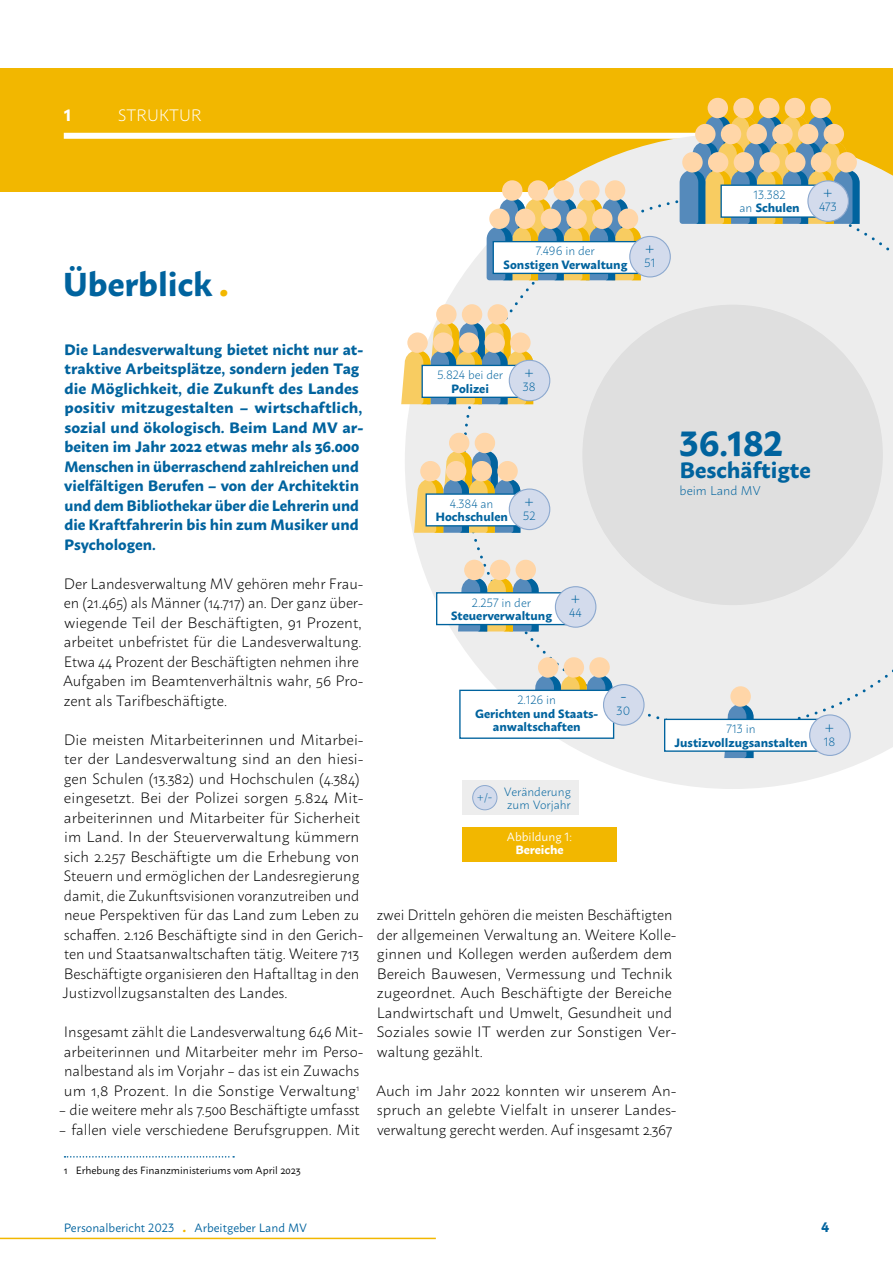
<style>
.page{position:relative;width:893px;height:1263px;background:#fff}
.page>*{position:absolute;margin:0;border:0;box-sizing:border-box;transform-origin:0 0}
.t1{font:700 34.95px "Macho";color:#00639e}
.t2{font:700 33px "Macho";color:#00639e}
.t3{font:700 22.2px "Macho";color:#00639e}
.t4{font:300 16.5px "Macho";color:#fff}
.t5{font:300 16.5px "Macho";color:#00639e}
.t6{font:700 16.5px "Macho";color:#fff}
.t7{font:300 15px/19.5px "Macho";color:#000}
.t8{font:700 15px/19.5px "Macho";color:#00639e}
.t9{font:700 13.5px "Macho";color:#00639e}
.t10{font:300 12.75px "Macho";color:#00639e}
.t11{font:700 12px/13.5px "Macho";color:#00639e;text-align:center}
.t12{font:300 12px/13.5px "Macho";color:#00639e;text-align:center}
.t13{font:12px "Macho";color:#00639e}
.t14{font:12px "Macho";color:#fff}
.t15{font:700 12px "Macho";color:#fff}
.t16{font:10.5px "Macho";color:#000}
.s1{font-weight:900;color:#f2b700}
.s2{font-weight:700}
</style>
<div class="page">
<div style="left:0;top:68px;width:893px;height:123px;background:#f2b700"></div>
<div style="left:64px;top:133px;width:723px;height:6px;background:#fff"></div>
<svg style="left:405px;top:138px;width:466px;height:651px"></svg>
<svg style="left:461px;top:194px;width:219px;height:267px;background:#eceded"></svg>
<div style="left:461px;top:468px;width:219px;height:262px;background:#ededed"></div>
<div style="left:582px;top:305px;width:301px;height:300px;background:#dfdfdf;border-radius:50%"></div>
<svg style="left:487px;top:180px;width:154px;height:100px;background:#c7bf9c"></svg>
<div style="left:489px;top:209px;width:21px;height:20px;background:#ffd6a8;border-radius:50%"></div>
<div style="left:493px;top:242px;width:144px;height:31px;background:#fff"></div>
<div style="left:493px;top:241px;width:145px;height:33px;border:1px solid #00639e"></div>
<svg style="left:401px;top:304px;width:132px;height:100px;background:#ddcea4"></svg>
<div style="left:422px;top:365px;width:96px;height:32px;background:#fff"></div>
<div style="left:421px;top:365px;width:98px;height:33px;border:1px solid #00639e"></div>
<svg style="left:414px;top:433px;width:106px;height:100px;background:#d2caab"></svg>
<div style="left:426px;top:494px;width:91px;height:32px;background:#fff"></div>
<div style="left:425px;top:493px;width:93px;height:33px;border:1px solid #00639e"></div>
<svg style="left:458px;top:560px;width:81px;height:71px;background:#bebead"></svg>
<div style="left:437px;top:593px;width:129px;height:31px;background:#fff"></div>
<div style="left:436px;top:592px;width:131px;height:33px;border:1px solid #00639e"></div>
<svg style="left:532px;top:657px;width:80px;height:33px;background:#cbc6b2"></svg>
<div style="left:460px;top:690px;width:154px;height:48px;background:#fff"></div>
<div style="left:459px;top:690px;width:155px;height:49px;border:1px solid #00639e"></div>
<svg style="left:680px;top:98px;width:213px;height:660px"></svg>
<div style="left:665px;top:719px;width:152px;height:32px;background:#fff"></div>
<div style="left:664px;top:719px;width:154px;height:33px;border:1px solid #00639e"></div>
<div style="left:462px;top:827px;width:155px;height:35px;background:#f2b700"></div>
<div style="left:808px;top:181px;width:40px;height:40px;background:#d3dbec;border-radius:50%"></div>
<div style="left:807px;top:180px;width:42px;height:42px;border:1px solid #8da9cf;border-radius:50%"></div>
<div style="left:462px;top:780px;width:117px;height:35px;background:#ededed"></div>
<div style="left:630px;top:236px;width:40px;height:41px;background:#d3dbec;border-radius:50%"></div>
<div style="left:629px;top:236px;width:42px;height:41px;border:1px solid #8da9cf;border-radius:50%"></div>
<div style="left:509px;top:360px;width:41px;height:41px;background:#d3dbec;border-radius:50%"></div>
<div style="left:509px;top:360px;width:41px;height:41px;border:1px solid #8da9cf;border-radius:50%"></div>
<div style="left:509px;top:489px;width:41px;height:40px;background:#d3dbec;border-radius:50%"></div>
<div style="left:509px;top:488px;width:41px;height:42px;border:1px solid #8da9cf;border-radius:50%"></div>
<div style="left:555px;top:587px;width:41px;height:40px;background:#d3dbec;border-radius:50%"></div>
<div style="left:555px;top:586px;width:41px;height:42px;border:1px solid #8da9cf;border-radius:50%"></div>
<div style="left:603px;top:685px;width:41px;height:40px;background:#d3dbec;border-radius:50%"></div>
<div style="left:603px;top:684px;width:42px;height:42px;border:1px solid #8da9cf;border-radius:50%"></div>
<div style="left:810px;top:715px;width:40px;height:40px;background:#d3dbec;border-radius:50%"></div>
<div style="left:809px;top:714px;width:42px;height:42px;border:1px solid #8da9cf;border-radius:50%"></div>
<div style="left:473px;top:785px;width:24px;height:25px;background:#d3dbec;border-radius:50%"></div>
<div style="left:472px;top:785px;width:25px;height:25px;border:1px solid #8da9cf;border-radius:50%"></div>
<svg style="left:65px;top:1156px;width:169px;height:1px"></svg>
<hr style="left:0;top:1238px;width:436px;height:1px;background:#f2b700">
<p class="t6" style="left:64px;top:100px;width:9px">1</p>
<p class="t4" style="left:118px;top:101px;width:85px">STRUKTUR</p>
<h2 class="t2" style="left:63px;top:255px;width:167px">Überblick <span class="s1">.</span></h2>
<p class="t12" style="left:536px;top:243px;width:60px">7.496 in der</p>
<p class="t11" style="left:503px;top:257px;width:126px">Sonstigen Verwaltung</p>
<p class="t5" style="left:645px;top:235px;width:12px">+</p>
<p class="t12" style="left:644px;top:255px;width:13px">51</p>
<p class="t12" style="left:739px;top:187px;width:62px">13.382<br>an <span class="s2">Schulen</span></p>
<p class="t5" style="left:823px;top:179px;width:12px">+</p>
<p class="t12" style="left:819px;top:199px;width:19px">473</p>
<p class="t8" style="left:64px;top:338px;width:301px">Die Landesverwaltung bietet nicht nur at&shy;traktive Arbeitsplätze, sondern jeden Tag die Möglichkeit, die Zukunft des Landes positiv mitzugestalten – wirtschaftlich, sozial und ökologisch. Beim Land MV ar&shy;beiten im Jahr 2022 etwas mehr als 36.000<br>Menschen in überraschend zahlreichen und vielfältigen Berufen – von der Architektin und dem Bibliothekar über die Lehrerin und die Kraftfahrerin bis hin zum Musiker und Psychologen.</p>
<p class="t7" style="left:63px;top:572px;width:302px">Der Landesverwaltung MV gehören mehr Frau&shy;en (21.465) als Männer (14.717) an. Der ganz über&shy;wiegende Teil der Beschäftigten, 91 Prozent, arbeitet unbefristet für die Landesverwaltung.<br>Etwa 44 Prozent der Beschäftigten nehmen ihre Aufgaben im Beamtenverhältnis wahr, 56 Pro&shy;zent als Tarifbeschäftigte.</p>
<p class="t7" style="left:62px;top:728px;width:303px">Die meisten Mitarbeiterinnen und Mitarbei&shy;ter der Landesverwaltung sind an den hiesi&shy;gen Schulen (13.382) und Hochschulen (4.384) eingesetzt. Bei der Polizei sorgen 5.824 Mit&shy;arbeiterinnen und Mitarbeiter für Sicherheit im Land. In der Steuerverwaltung kümmern sich 2.257 Beschäftigte um die Erhebung von Steuern und ermöglichen der Landesregierung damit, die Zukunftsvisionen voranzutreiben und neue Perspektiven für das Land zum Leben zu schaffen. 2.126 Beschäftigte sind in den Gerich&shy;ten und Staatsanwaltschaften tätig. Weitere 713<br>Beschäftigte organisieren den Haftalltag in den Justizvollzugsanstalten des Landes.</p>
<p class="t7" style="left:64px;top:1021px;width:301px">Insgesamt zählt die Landesverwaltung 646 Mit&shy;arbeiterinnen und Mitarbeiter mehr im Perso&shy;nalbestand als im Vorjahr – das ist ein Zuwachs um 1,8 Prozent. In die Sonstige Verwaltung<sup>1</sup></p>
<p class="t7" style="left:59px;top:1099px;width:302px">– die weitere mehr als 7.500 Beschäftigte umfasst</p>
<p class="t7" style="left:59px;top:1118px;width:302px">– fallen viele verschiedene Berufsgruppen. Mit</p>
<p class="t16" style="left:64px;top:1161px;width:238px">1 Erhebung des Finanzministeriums vom April 2023</p>
<p class="t12" style="left:437px;top:367px;width:68px">5.824 bei der</p>
<p class="t11" style="left:451px;top:380px;width:39px">Polizei</p>
<p class="t5" style="left:524px;top:359px;width:12px">+</p>
<p class="t12" style="left:523px;top:379px;width:14px">38</p>
<p class="t12" style="left:450px;top:496px;width:45px">4.384 an</p>
<p class="t11" style="left:435px;top:509px;width:74px">Hochschulen</p>
<p class="t5" style="left:524px;top:488px;width:12px">+</p>
<p class="t12" style="left:523px;top:507px;width:14px">52</p>
<p class="t12" style="left:472px;top:594px;width:60px">2.257 in der</p>
<p class="t11" style="left:451px;top:608px;width:103px">Steuerverwaltung</p>
<p class="t5" style="left:570px;top:585px;width:12px">+</p>
<p class="t12" style="left:569px;top:605px;width:14px">44</p>
<p class="t12" style="left:517px;top:692px;width:40px">2.126 in</p>
<p class="t11" style="left:475px;top:705px;width:125px">Gerichten und Staats&shy;anwaltschaften</p>
<p class="t5" style="left:620px;top:683px;width:8px">-</p>
<p class="t12" style="left:617px;top:703px;width:15px">30</p>
<p class="t12" style="left:477px;top:789px;width:17px">+/-</p>
<p class="t12" style="left:504px;top:783px;width:68px;text-align:left">Veränderung zum Vorjahr</p>
<p class="t14" style="left:507px;top:826px;width:67px">Abbildung 1:</p>
<p class="t15" style="left:515px;top:839px;width:50px">Bereiche</p>
<h1 class="t1" style="left:680px;top:412px;width:105px">36.182</h1>
<h3 class="t3" style="left:680px;top:450px;width:133px">Beschäftigte</h3>
<p class="t10" style="left:680px;top:480px;width:83px">beim Land MV</p>
<p class="t12" style="left:727px;top:721px;width:31px">713 in</p>
<p class="t11" style="left:674px;top:734px;width:135px">Justizvollzugsanstalten</p>
<p class="t7" style="left:376px;top:904px;width:302px">zwei Dritteln gehören die meisten Beschäftigten der allgemeinen Verwaltung an. Weitere Kolle&shy;ginnen und Kollegen werden außerdem dem Bereich Bauwesen, Vermessung und Technik zugeordnet. Auch Beschäftigte der Bereiche Landwirtschaft und Umwelt, Gesundheit und Soziales sowie IT werden zur Sonstigen Ver&shy;waltung gezählt.</p>
<p class="t7" style="left:376px;top:1079px;width:302px;text-align:justify">Auch im Jahr 2022 konnten wir unserem An&shy;spruch an gelebte Vielfalt in unserer Landes&shy;verwaltung gerecht werden. Auf insgesamt 2.367</p>
<p class="t5" style="left:825px;top:713px;width:12px">+</p>
<p class="t12" style="left:824px;top:733px;width:13px">18</p>
<p class="t13" style="left:64px;top:1217px;width:245px">Personalbericht 2023 <span class="s1">.</span> Arbeitgeber Land MV</p>
<p class="t9" style="left:821px;top:1215px;width:10px">4</p>
</div>
